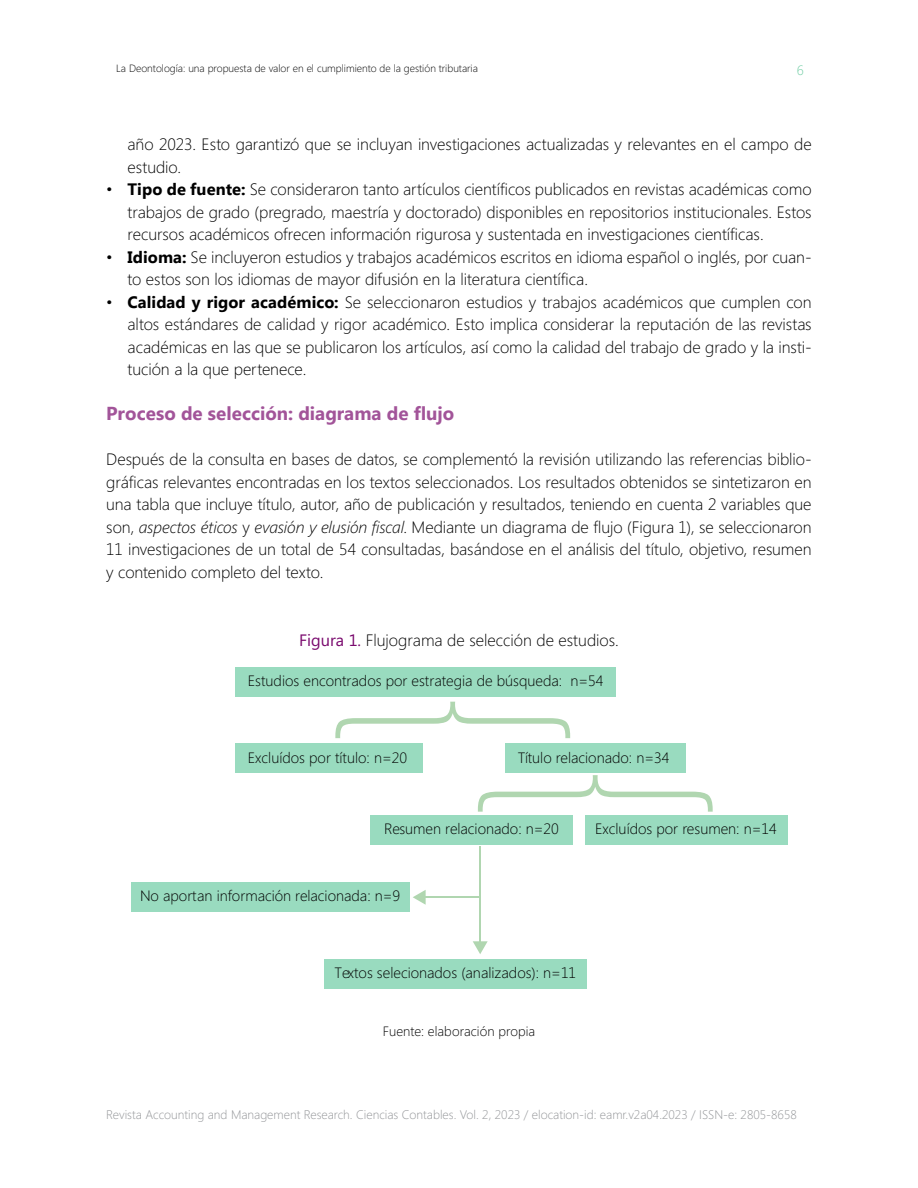
<style>
.page{position:relative;width:918px;height:1188px;background:#fff}
.page>*{position:absolute;margin:0;border:0;box-sizing:border-box;transform-origin:0 0}
.t1{font:700 18.75px "Segoe UI";color:#a25499}
.t2{font:300 16.5px/22.5px "Segoe";letter-spacing:-.005em;color:#000;text-align:justify}
.t3{font:300 15px "Segoe";color:#000}
.t4{font:300 13.5px "Segoe";letter-spacing:.005em;color:#000}
.t5{font:300 13.5px "Segoe";color:#6ecca3}
.t6{font:300 12.45px "Segoe";color:#939598}
.t7{font:300 10.5px "Segoe";color:#000}
.s1{font-family:"Segoe UI";font-weight:700}
.s2{font-style:italic}
.s3{font-weight:400;color:#7a0a6e}
</style>
<div class="page">
<div style="left:235px;top:667px;width:381px;height:30px;background:#99dbbf"></div>
<div style="left:324px;top:959px;width:263px;height:30px;background:#99dbbf"></div>
<div style="left:131px;top:882px;width:279px;height:30px;background:#99dbbf"></div>
<div style="left:235px;top:743px;width:188px;height:30px;background:#99dbbf"></div>
<div style="left:506px;top:743px;width:180px;height:30px;background:#99dbbf"></div>
<div style="left:585px;top:815px;width:202px;height:30px;background:#99dbbf"></div>
<div style="left:370px;top:815px;width:203px;height:30px;background:#99dbbf"></div>
<svg style="left:335px;top:702px;width:235px;height:36px"></svg>
<svg style="left:478px;top:775px;width:235px;height:37px"></svg>
<hr style="left:479px;top:846px;width:2px;height:97px;background:#b0d6b0">
<svg style="left:473px;top:941px;width:15px;height:13px"></svg>
<hr style="left:423px;top:897px;width:56px;height:1px;background:#b0d6b0">
<svg style="left:413px;top:890px;width:13px;height:15px"></svg>
<p class="t7" style="left:116px;top:63px;width:363px">La Deontología: una propuesta de valor en el cumplimiento de la gestión tributaria</p>
<p class="t5" style="left:797px;top:63px;width:8px">6</p>
<p class="t2" style="left:128px;top:133px;width:686px">año 2023. Esto garantizó que se incluyan investigaciones actualizadas y relevantes en el campo de estudio.</p>
<p class="t2" style="left:128px;top:178px;width:686px;text-indent:-21px">• <span class="s1">Tipo de fuente:</span> Se consideraron tanto artículos científicos publicados en revistas académicas como trabajos de grado (pregrado, maestría y doctorado) disponibles en repositorios institucionales. Estos recursos académicos ofrecen información rigurosa y sustentada en investigaciones científicas.</p>
<p class="t2" style="left:128px;top:246px;width:686px;text-indent:-21px">• <span class="s1">Idioma:</span> Se incluyeron estudios y trabajos académicos escritos en idioma español o inglés, por cuan&shy;to estos son los idiomas de mayor difusión en la literatura científica.</p>
<p class="t2" style="left:128px;top:291px;width:686px;text-indent:-21px">• <span class="s1">Calidad y rigor académico:</span> Se seleccionaron estudios y trabajos académicos que cumplen con altos estándares de calidad y rigor académico. Esto implica considerar la reputación de las revistas académicas en las que se publicaron los artículos, así como la calidad del trabajo de grado y la insti&shy;tución a la que pertenece.</p>
<p class="t1" style="left:106px;top:400px;width:350px">Proceso de selección: diagrama de flujo</p>
<p class="t2" style="left:106px;top:448px;width:707px">Después de la consulta en bases de datos, se complementó la revisión utilizando las referencias biblio&shy;gráficas relevantes encontradas en los textos seleccionados. Los resultados obtenidos se sintetizaron en una tabla que incluye título, autor, año de publicación y resultados, teniendo en cuenta 2 variables que son, <span class="s2">aspectos éticos</span> y <span class="s2">evasión y elusión fiscal</span>. Mediante un diagrama de flujo (Figura 1), se seleccionaron 11 investigaciones de un total de 54 consultadas, basándose en el análisis del título, objetivo, resumen y contenido completo del texto.</p>
<p class="t2" style="left:299px;top:629px;width:321px"><span class="s3">Figura 1.</span> Flujograma de selección de estudios.</p>
<p class="t3" style="left:248px;top:672px;width:357px">Estudios encontrados por estrategia de búsqueda: n=54</p>
<p class="t3" style="left:248px;top:749px;width:161px">Excluídos por título: n=20</p>
<p class="t3" style="left:518px;top:749px;width:153px">Título relacionado: n=34</p>
<p class="t3" style="left:384px;top:820px;width:176px">Resumen relacionado: n=20</p>
<p class="t3" style="left:595px;top:820px;width:183px">Excluídos por resumen: n=14</p>
<p class="t3" style="left:140px;top:887px;width:262px">No aportan información relacionada: n=9</p>
<p class="t3" style="left:335px;top:964px;width:243px">Textos selecionados (analizados): n=11</p>
<p class="t4" style="left:383px;top:1024px;width:154px">Fuente: elaboración propia</p>
<p class="t6" style="left:106px;top:1108px;width:692px">Revista Accounting and Management Research. Ciencias Contables. Vol. 2, 2023 / elocation-id: eamr.v2a04.2023 / ISSN-e: 2805-8658</p>
</div>
